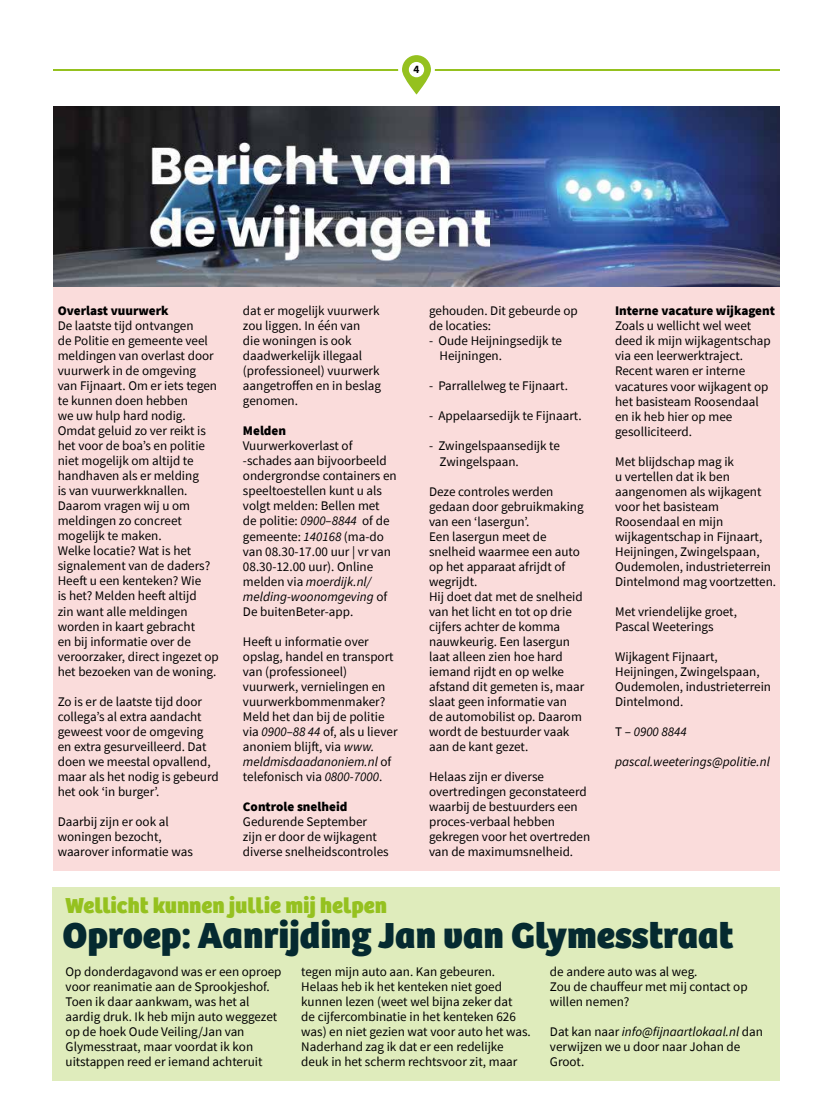
<style>
.page{position:relative;width:833px;height:1117px;background:#fff}
.page>*{position:absolute;margin:0;border:0;box-sizing:border-box;transform-origin:0 0}
.t1{font:800 37.5px "Bree";color:#052a30}
.t2{font:800 22.5px "Bree";color:#95c11f}
.t3{font:13.12px/15px "Source Sans Pro";color:#000}
.t4{font:900 13.12px "Source Sans Pro";color:#000}
.t5{font:italic 13.12px "Source Sans Pro";color:#000}
.t6{font:700 11.25px "Source Sans Pro";color:#000}
.s1{font-style:italic}
.s2{font-style:normal}
</style>
<div class="page">
<hr style="left:53px;top:69px;width:727px;height:2px;background:#95c11f">
<svg style="left:398px;top:55px;width:37px;height:40px"></svg>
<div style="left:409px;top:62px;width:15px;height:15px;background:#fff;border-radius:50%"></div>
<div style="left:53px;top:106px;width:727px;height:764px;background:#fadcdb"></div>
<img style="left:53px;top:106px;width:727px;height:180px">
<div style="left:52px;top:886px;width:728px;height:194px;background:#dfecbc"></div>
<p class="t6" style="left:413px;top:62px;width:7px">4</p>
<p class="t4" style="left:58px;top:302px;width:112px">Overlast vuurwerk</p>
<p class="t3" style="left:58px;top:318px;width:163px">De laatste tijd ontvangen<br>de Politie en gemeente veel meldingen van overlast door vuurwerk in de omgeving van Fijnaart. Om er iets tegen te kunnen doen hebben<br>we uw hulp hard nodig.<br>Omdat geluid zo ver reikt is het voor de boa’s en politie niet mogelijk om altijd te handhaven als er melding<br>is van vuurwerkknallen.<br>Daarom vragen wij u om meldingen zo concreet mogelijk te maken.<br>Welke locatie? Wat is het signalement van de daders?<br>Heeft u een kenteken? Wie<br>is het? Melden heeft altijd<br>zin want alle meldingen worden in kaart gebracht<br>en bij informatie over de veroorzaker, direct ingezet op het bezoeken van de woning.</p>
<p class="t3" style="left:58px;top:693px;width:162px">Zo is er de laatste tijd door collega’s al extra aandacht geweest voor de omgeving en extra gesurveilleerd. Dat doen we meestal opvallend, maar als het nodig is gebeurd het ook ‘in burger’.</p>
<p class="t3" style="left:58px;top:813px;width:137px">Daarbij zijn er ook al woningen bezocht, waarover informatie was</p>
<p class="t3" style="left:243px;top:303px;width:140px">dat er mogelijk vuurwerk zou liggen. In één van<br>die woningen is ook daadwerkelijk illegaal (professioneel) vuurwerk aangetroffen en in beslag genomen.</p>
<p class="t4" style="left:243px;top:422px;width:45px">Melden</p>
<p class="t3" style="left:243px;top:438px;width:155px">Vuurwerkoverlast of -schades aan bijvoorbeeld ondergrondse containers en speeltoestellen kunt u als volgt melden: Bellen met de politie: <span class="s1">0900–8844</span> of de gemeente: <span class="s1">140168</span> (ma-do van 08.30-17.00 uur | vr van<br>08.30-12.00 uur). Online melden via <span class="s1">moerdijk.nl/ melding-woonomgeving</span> of<br>De buitenBeter-app.</p>
<p class="t3" style="left:243px;top:633px;width:156px">Heeft u informatie over opslag, handel en transport van (professioneel) vuurwerk, vernielingen en vuurwerkbommenmaker?<br>Meld het dan bij de politie via <span class="s1">0900–88 44</span> of, als u liever anoniem blijft, via <span class="s1">www. meldmisdaadanoniem.nl</span> of telefonisch via <span class="s1">0800-7000</span>.</p>
<p class="t4" style="left:243px;top:797px;width:106px">Controle snelheid</p>
<p class="t3" style="left:243px;top:813px;width:147px">Gedurende September zijn er door de wijkagent diverse snelheidscontroles</p>
<p class="t3" style="left:429px;top:303px;width:150px">gehouden. Dit gebeurde op de locaties:</p>
<p class="t3" style="left:439px;top:333px;width:124px;text-indent:-10px">- Oude Heijningsedijk te<br>Heijningen.</p>
<p class="t3" style="left:429px;top:378px;width:140px">- Parrallelweg te Fijnaart.</p>
<p class="t3" style="left:429px;top:408px;width:154px">- Appelaarsedijk te Fijnaart.</p>
<p class="t3" style="left:439px;top:438px;width:122px;text-indent:-10px">- Zwingelspaansedijk te<br>Zwingelspaan.</p>
<p class="t3" style="left:429px;top:483px;width:157px">Deze controles werden gedaan door gebruikmaking van een ‘lasergun’.<br>Een lasergun meet de snelheid waarmee een auto op het apparaat afrijdt of wegrijdt.<br>Hij doet dat met de snelheid van het licht en tot op drie cijfers achter de komma nauwkeurig. Een lasergun laat alleen zien hoe hard iemand rijdt en op welke afstand dit gemeten is, maar slaat geen informatie van<br>de automobilist op. Daarom wordt de bestuurder vaak aan de kant gezet.</p>
<p class="t3" style="left:429px;top:768px;width:163px">Helaas zijn er diverse overtredingen geconstateerd waarbij de bestuurders een proces-verbaal hebben gekregen voor het overtreden van de maximumsnelheid.</p>
<p class="t4" style="left:615px;top:302px;width:161px">Interne vacature wijkagent</p>
<p class="t3" style="left:615px;top:318px;width:157px">Zoals u wellicht wel weet deed ik mijn wijkagentschap via een leerwerktraject.<br>Recent waren er interne vacatures voor wijkagent op het basisteam Roosendaal en ik heb hier op mee gesolliciteerd.</p>
<p class="t3" style="left:615px;top:453px;width:162px">Met blijdschap mag ik<br>u vertellen dat ik ben aangenomen als wijkagent voor het basisteam<br>Roosendaal en mijn wijkagentschap in Fijnaart,<br>Heijningen, Zwingelspaan,<br>Oudemolen, industrieterrein<br>Dintelmond mag voortzetten.</p>
<p class="t3" style="left:615px;top:603px;width:123px">Met vriendelijke groet,<br>Pascal Weeterings</p>
<p class="t3" style="left:615px;top:648px;width:157px">Wijkagent Fijnaart,<br>Heijningen, Zwingelspaan,<br>Oudemolen, industrieterrein<br>Dintelmond.</p>
<p class="t5" style="left:615px;top:723px;width:73px"><span class="s2">T –</span> 0900 8844</p>
<p class="t5" style="left:615px;top:753px;width:156px">pascal.weeterings@politie.nl</p>
<h2 class="t2" style="left:66px;top:891px;width:323px">Wellicht kunnen jullie mij helpen</h2>
<h1 class="t1" style="left:62px;top:912px;width:672px">Oproep: Aanrijding Jan van Glymesstraat</h1>
<p class="t3" style="left:66px;top:963px;width:217px">Op donderdagavond was er een oproep voor reanimatie aan de Sprookjeshof.<br>Toen ik daar aankwam, was het al aardig druk. Ik heb mijn auto weggezet op de hoek Oude Veiling/Jan van Glymesstraat, maar voordat ik kon uitstappen reed er iemand achteruit</p>
<p class="t3" style="left:550px;top:963px;width:199px">de andere auto was al weg.<br>Zou de chauffeur met mij contact op willen nemen?</p>
<p class="t3" style="left:301px;top:963px;width:231px">tegen mijn auto aan. Kan gebeuren.<br>Helaas heb ik het kenteken niet goed kunnen lezen (weet wel bijna zeker dat<br>de cijfercombinatie in het kenteken 626 was) en niet gezien wat voor auto het was.<br>Naderhand zag ik dat er een redelijke deuk in het scherm rechtsvoor zit, maar</p>
<p class="t3" style="left:550px;top:1023px;width:214px">Dat kan naar <span class="s1">info@fijnaartlokaal.nl</span> dan verwijzen we u door naar Johan de<br>Groot.</p>
</div>
